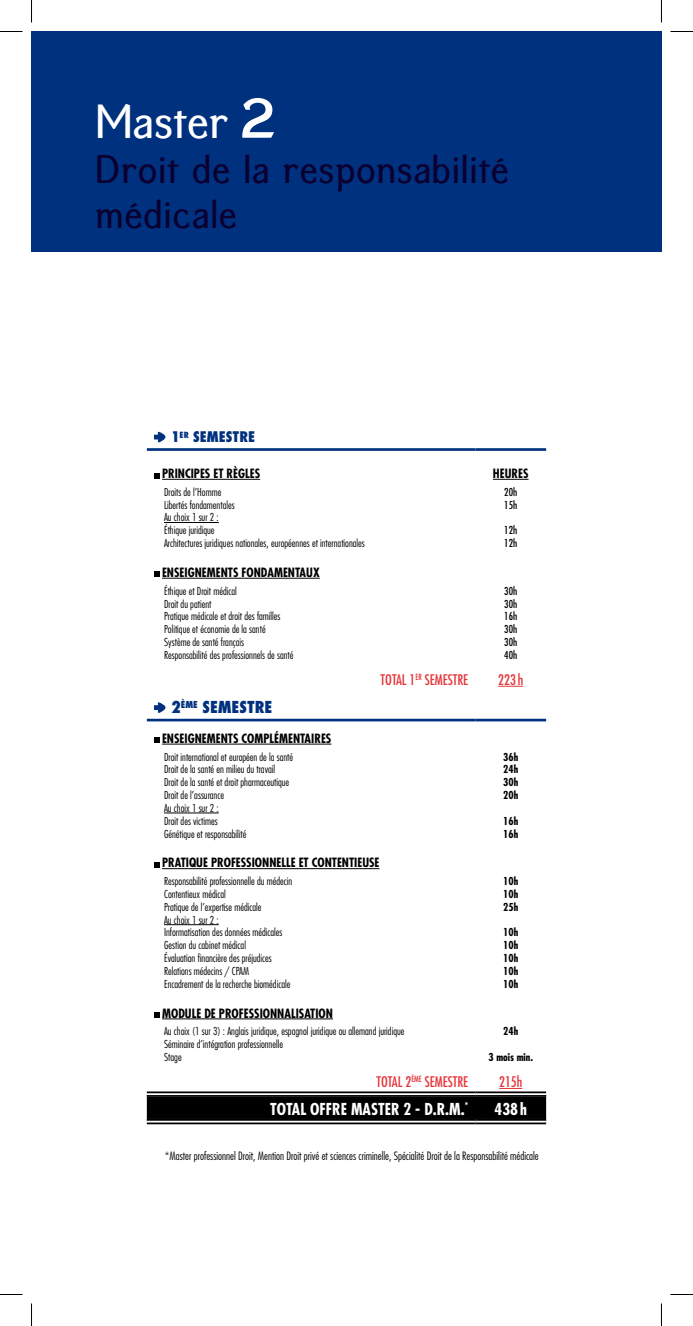
<style>
.page{position:relative;width:693px;height:1326px;background:#fff}
.page>*{position:absolute;margin:0;border:0;box-sizing:border-box;transform-origin:0 0}
.t1{font:45px "Equipoize Sans";color:#fff}
.t2{font:37.5px/45px "Equipoize Sans";letter-spacing:.02em;color:#0b0030}
.t3{font:700 condensed 16.05px "Futura Std";color:#fff}
.t4{font:800 condensed 16.05px "Futura Std";color:#00317e}
.t5{font:condensed 14.25px "Futura Std";color:#e5353a}
.t6{font:800 condensed 14.25px "Futura Std";color:#00317e}
.t7{font:700 condensed 12.45px "Futura Std";color:#000}
.t8{font:300 condensed 11.25px "Futura Std";color:#000}
.t9{font:300 condensed 10.65px/12.8px "Futura Std";color:#000}
.t10{font:700 condensed 10.65px/12.8px "Futura Std";color:#000;text-align:justify}
.t11{font:condensed 10.65px/12.9px "Futura Std";color:#000}
</style>
<div class="page">
<div style="left:32px;top:32px;width:629px;height:220px;background:#00317e"></div>
<svg style="left:242px;top:98px;width:32px;height:40px"></svg>
<hr style="left:147px;top:1122px;width:328px;height:2px;background:#000">
<hr style="left:475px;top:1122px;width:71px;height:2px;background:#000">
<hr style="left:147px;top:448px;width:328px;height:3px;background:#00317e">
<hr style="left:475px;top:448px;width:71px;height:3px;background:#00317e">
<hr style="left:147px;top:719px;width:328px;height:2px;background:#00317e">
<hr style="left:475px;top:719px;width:71px;height:2px;background:#00317e">
<svg style="left:154px;top:431px;width:12px;height:12px"></svg>
<hr style="left:162px;top:479px;width:98px;height:1px;background:#000">
<svg style="left:154px;top:473px;width:5px;height:5px"></svg>
<hr style="left:492px;top:479px;width:36px;height:1px;background:#000">
<hr style="left:164px;top:522px;width:54px;height:1px;background:#000">
<hr style="left:162px;top:578px;width:157px;height:1px;background:#000">
<svg style="left:154px;top:572px;width:5px;height:5px"></svg>
<svg style="left:498px;top:686px;width:25px;height:1px"></svg>
<svg style="left:154px;top:702px;width:12px;height:11px"></svg>
<hr style="left:162px;top:744px;width:169px;height:1px;background:#000">
<svg style="left:154px;top:738px;width:5px;height:5px"></svg>
<hr style="left:164px;top:813px;width:54px;height:1px;background:#000">
<hr style="left:162px;top:868px;width:217px;height:1px;background:#000">
<svg style="left:154px;top:862px;width:5px;height:5px"></svg>
<hr style="left:164px;top:924px;width:54px;height:1px;background:#000">
<hr style="left:162px;top:1018px;width:171px;height:1px;background:#000">
<svg style="left:154px;top:1012px;width:5px;height:6px"></svg>
<svg style="left:147px;top:1088px;width:399px;height:34px;background:#323131"></svg>
<svg style="left:0;top:31px;width:22px;height:1px"></svg>
<svg style="left:670px;top:31px;width:22px;height:1px"></svg>
<svg style="left:0;top:1294px;width:22px;height:1px"></svg>
<svg style="left:670px;top:1294px;width:22px;height:1px"></svg>
<svg style="left:31px;top:0;width:1px;height:22px"></svg>
<svg style="left:31px;top:1303px;width:1px;height:23px"></svg>
<svg style="left:661px;top:0;width:1px;height:22px"></svg>
<svg style="left:661px;top:1303px;width:1px;height:23px"></svg>
<h1 class="t1" style="left:95px;top:95px;width:134px">Master</h1>
<h2 class="t2" style="left:95px;top:148px;width:415px">Droit de la responsabilité médicale</h2>
<h3 class="t6" style="left:171px;top:428px;width:86px">1<sup>ER</sup> SEMESTRE</h3>
<p class="t7" style="left:162px;top:466px;width:99px">PRINCIPES ET RÈGLES</p>
<p class="t7" style="left:492px;top:466px;width:37px">HEURES</p>
<p class="t9" style="left:164px;top:485px;width:202px">Droits de l’Homme<br>Libertés fondamentales<br>Au choix 1 sur 2 :<br>Éthique juridique<br>Architectures juridiques nationales, européennes et internationales</p>
<p class="t11" style="left:504px;top:485px;width:14px">20h<br>15h</p>
<p class="t11" style="left:504px;top:524px;width:14px">12h<br>12h</p>
<p class="t7" style="left:162px;top:565px;width:159px">ENSEIGNEMENTS FONDAMENTAUX</p>
<p class="t9" style="left:164px;top:584px;width:131px">Éthique et Droit médical<br>Droit du patient<br>Pratique médicale et droit des familles<br>Politique et économie de la santé<br>Système de santé français<br>Responsabilité des professionnels de santé</p>
<p class="t11" style="left:504px;top:584px;width:14px;text-align:justify">30h 30h 16h 30h 30h 40h</p>
<h3 class="t5" style="left:380px;top:671px;width:89px">TOTAL 1<sup>ER</sup> SEMESTRE</h3>
<h3 class="t5" style="left:498px;top:671px;width:26px">223 h</h3>
<h3 class="t4" style="left:171px;top:697px;width:103px">2<sup>ÈME</sup> SEMESTRE</h3>
<p class="t7" style="left:162px;top:730px;width:171px">ENSEIGNEMENTS COMPLÉMENTAIRES</p>
<p class="t9" style="left:164px;top:750px;width:131px">Droit international et européen de la santé<br>Droit de la santé en milieu du travail<br>Droit de la santé et droit pharmaceutique<br>Droit de l’assurance<br>Au choix 1 sur 2 :<br>Droit des victimes<br>Génétique et responsabilité</p>
<p class="t10" style="left:503px;top:750px;width:17px">36h 24h 30h 20h</p>
<p class="t10" style="left:503px;top:814px;width:17px">16h<br>16h</p>
<p class="t7" style="left:162px;top:855px;width:219px">PRATIQUE PROFESSIONNELLE ET CONTENTIEUSE</p>
<p class="t9" style="left:164px;top:875px;width:130px">Responsabilité professionnelle du médecin<br>Contentieux médical<br>Pratique de l’expertise médicale<br>Au choix 1 sur 2 :<br>Informatisation des données médicales<br>Gestion du cabinet médical<br>Évaluation financière des préjudices<br>Relations médecins / CPAM<br>Encadrement de la recherche biomédicale</p>
<p class="t10" style="left:503px;top:875px;width:17px">10h 10h 25h</p>
<p class="t10" style="left:503px;top:926px;width:17px">10h 10h 10h 10h 10h</p>
<p class="t7" style="left:162px;top:1005px;width:172px">MODULE DE PROFESSIONNALISATION</p>
<p class="t9" style="left:164px;top:1025px;width:242px">Au choix (1 sur 3) : Anglais juridique, espagnol juridique ou allemand juridique<br>Séminaire d’intégration professionnelle<br>Stage</p>
<p class="t10" style="left:503px;top:1025px;width:17px">24h</p>
<p class="t10" style="left:488px;top:1051px;width:46px">3 mois min.</p>
<h3 class="t5" style="left:376px;top:1073px;width:93px">TOTAL 2<sup>ÈME</sup> SEMESTRE</h3>
<h3 class="t5" style="left:499px;top:1073px;width:25px">215h</h3>
<h3 class="t3" style="left:270px;top:1098px;width:199px">TOTAL OFFRE MASTER 2 - D.R.M.<sup>*</sup></h3>
<h3 class="t3" style="left:494px;top:1098px;width:34px">438 h</h3>
<p class="t8" style="left:165px;top:1149px;width:375px">*Master professionnel Droit, Mention Droit privé et sciences criminelle, Spécialité Droit de la Responsabilité médicale</p>
</div>
